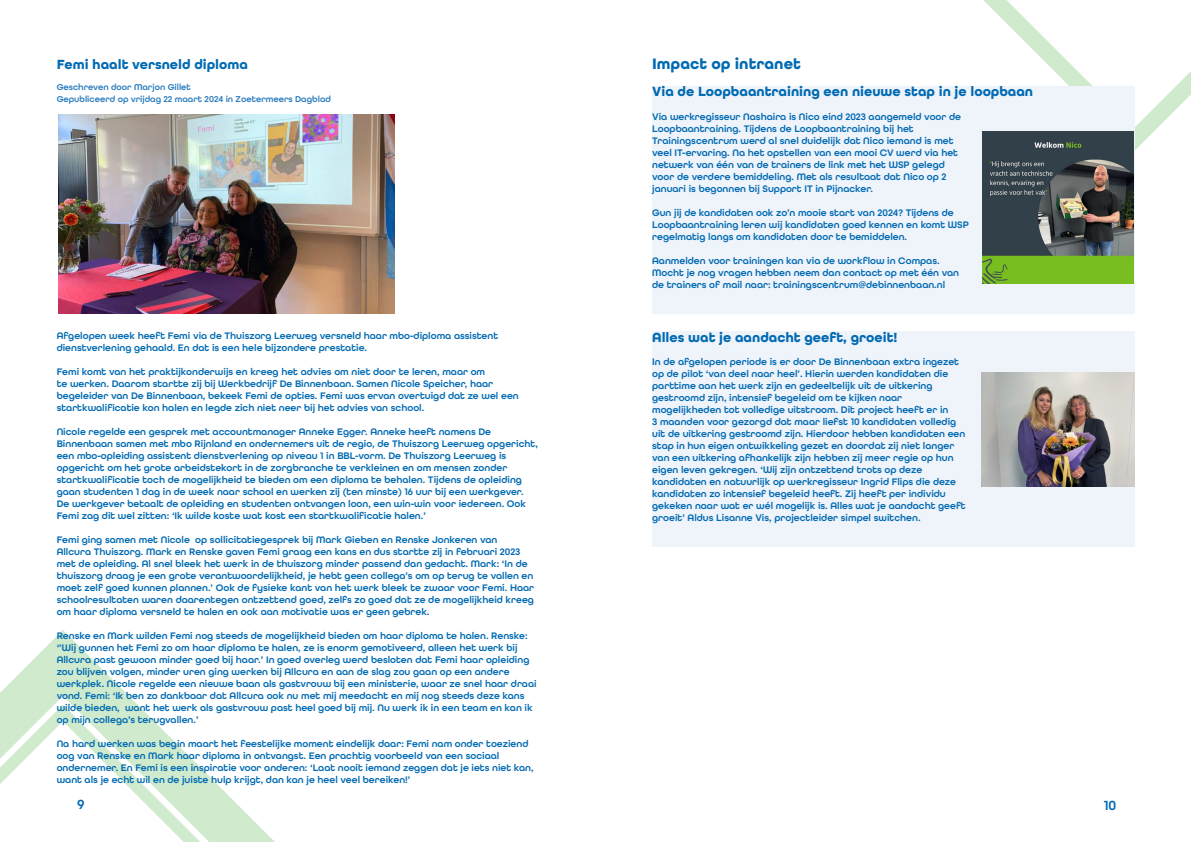
<style>
.page{position:relative;width:1191px;height:842px;background:#fff}
.page>*{position:absolute;margin:0;border:0;box-sizing:border-box;transform-origin:0 0}
.t1{font:700 16px "All Round Gothic";color:#006ab3}
.t2{font:700 14px "All Round Gothic";color:#006ab3}
.t3{font:600 14px "All Round Gothic";color:#006ab3}
.t4{font:600 10px/12px "All Round Gothic";color:#006ab3}
.t5{font:600 9px "All Round Gothic";color:#297cbf}
</style>
<div class="page">
<svg style="left:0;top:630px;width:275px;height:212px"></svg>
<svg style="left:983px;top:0;width:208px;height:151px"></svg>
<img style="left:58px;top:115px;width:337px;height:198px">
<div style="left:652px;top:86px;width:482px;height:227px;background:#eff3fa"></div>
<img style="left:982px;top:132px;width:151px;height:151px">
<div style="left:652px;top:332px;width:482px;height:215px;background:#eff3fa"></div>
<img style="left:981px;top:372px;width:153px;height:115px">
<p class="t2" style="left:57px;top:56px;width:193px">Femi haalt versneld diploma</p>
<p class="t5" style="left:57px;top:82px;width:136px">Geschreven door Marjon Gillet</p>
<p class="t5" style="left:57px;top:94px;width:276px">Gepubliceerd op vrijdag 22 maart 2024 in Zoetermeers Dagblad</p>
<p class="t4" style="left:57px;top:330px;width:443px">Afgelopen week heeft Femi via de Thuiszorg Leerweg versneld haar mbo-diploma assistent dienstverlening gehaald. En dat is een hele bijzondere prestatie.</p>
<p class="t4" style="left:57px;top:366px;width:463px">Femi komt van het praktijkonderwijs en kreeg het advies om niet door te leren, maar om<br>te werken. Daarom startte zij bij Werkbedrijf De Binnenbaan. Samen Nicole Speicher, haar begeleider van De Binnenbaan, bekeek Femi de opties. Femi was ervan overtuigd dat ze wel een startkwalificatie kon halen en legde zich niet neer bij het advies van school.</p>
<p class="t4" style="left:57px;top:426px;width:483px">Nicole regelde een gesprek met accountmanager Anneke Egger. Anneke heeft namens De Binnenbaan samen met mbo Rijnland en ondernemers uit de regio, de Thuiszorg Leerweg opgericht, een mbo-opleiding assistent dienstverlening op niveau 1 in BBL-vorm. De Thuiszorg Leerweg is opgericht om het grote arbeidstekort in de zorgbranche te verkleinen en om mensen zonder startkwalificatie toch de mogelijkheid te bieden om een diploma te behalen. Tijdens de opleiding gaan studenten 1 dag in de week naar school en werken zij (ten minste) 16 uur bij een werkgever.<br>De werkgever betaalt de opleiding en studenten ontvangen loon, een win-win voor iedereen. Ook Femi zag dit wel zitten: ‘Ik wilde koste wat kost een startkwalificatie halen.’</p>
<p class="t4" style="left:57px;top:534px;width:479px">Femi ging samen met Nicole op sollicitatiegesprek bij Mark Gieben en Renske Jonkeren van Allcura Thuiszorg. Mark en Renske gaven Femi graag een kans en dus startte zij in februari 2023 met de opleiding. Al snel bleek het werk in de thuiszorg minder passend dan gedacht. Mark: ‘In de thuiszorg draag je een grote verantwoordelijkheid, je hebt geen collega’s om op terug te vallen en moet zelf goed kunnen plannen.’ Ook de fysieke kant van het werk bleek te zwaar voor Femi. Haar schoolresultaten waren daarentegen ontzettend goed, zelfs zo goed dat ze de mogelijkheid kreeg om haar diploma versneld te halen en ook aan motivatie was er geen gebrek.</p>
<p class="t4" style="left:57px;top:630px;width:481px">Renske en Mark wilden Femi nog steeds de mogelijkheid bieden om haar diploma te halen. Renske: ‘’Wij gunnen het Femi zo om haar diploma te halen, ze is enorm gemotiveerd, alleen het werk bij Allcura past gewoon minder goed bij haar.’ In goed overleg werd besloten dat Femi haar opleiding zou blijven volgen, minder uren ging werken bij Allcura en aan de slag zou gaan op een andere werkplek. Nicole regelde een nieuwe baan als gastvrouw bij een ministerie, waar ze snel haar draai vond. Femi: ‘Ik ben zo dankbaar dat Allcura ook nu met mij meedacht en mij nog steeds deze kans wilde bieden, want het werk als gastvrouw past heel goed bij mij. Nu werk ik in een team en kan ik op mijn collega’s terugvallen.’</p>
<p class="t4" style="left:57px;top:738px;width:478px">Na hard werken was begin maart het feestelijke moment eindelijk daar: Femi nam onder toeziend oog van Renske en Mark haar diploma in ontvangst. Een prachtig voorbeeld van een sociaal ondernemer. En Femi is een inspiratie voor anderen: ‘Laat nooit iemand zeggen dat je iets niet kan, want als je echt wil en de juiste hulp krijgt, dan kan je heel veel bereiken!’</p>
<p class="t1" style="left:652px;top:54px;width:150px">Impact op intranet</p>
<p class="t2" style="left:652px;top:83px;width:382px">Via de Loopbaantraining een nieuwe stap in je loopbaan</p>
<p class="t4" style="left:652px;top:111px;width:310px">Via werkregisseur Nashaira is Nico eind 2023 aangemeld voor de</p>
<p class="t4" style="left:652px;top:123px;width:263px">Loopbaantraining. Tijdens de Loopbaantraining bij het</p>
<p class="t4" style="left:652px;top:135px;width:303px">Trainingscentrum werd al snel duidelijk dat Nico iemand is met</p>
<p class="t4" style="left:652px;top:147px;width:307px">veel IT-ervaring. Na het opstellen van een mooi CV werd via het</p>
<p class="t4" style="left:652px;top:159px;width:294px">netwerk van één van de trainers de link met het WSP gelegd</p>
<p class="t4" style="left:652px;top:171px;width:296px">voor de verdere bemiddeling. Met als resultaat dat Nico op 2</p>
<p class="t4" style="left:652px;top:183px;width:222px">januari is begonnen bij Support IT in Pijnacker.</p>
<p class="t4" style="left:652px;top:207px;width:303px">Gun jij de kandidaten ook zo’n mooie start van 2024? Tijdens de</p>
<p class="t4" style="left:652px;top:219px;width:318px">Loopbaantraining leren wij kandidaten goed kennen en komt WSP</p>
<p class="t4" style="left:652px;top:231px;width:256px">regelmatig langs om kandidaten door te bemiddelen.</p>
<p class="t4" style="left:652px;top:255px;width:289px">Aanmelden voor trainingen kan via de workflow in Compas.</p>
<p class="t4" style="left:652px;top:267px;width:308px">Mocht je nog vragen hebben neem dan contact op met één van</p>
<p class="t4" style="left:652px;top:279px;width:294px">de trainers of mail naar: trainingscentrum@debinnenbaan.nl</p>
<p class="t2" style="left:652px;top:329px;width:247px">Alles wat je aandacht geeft, groeit!</p>
<p class="t4" style="left:652px;top:356px;width:308px">In de afgelopen periode is er door De Binnenbaan extra ingezet</p>
<p class="t4" style="left:652px;top:368px;width:297px">op de pilot ‘van deel naar heel’. Hierin werden kandidaten die</p>
<p class="t4" style="left:652px;top:380px;width:282px">parttime aan het werk zijn en gedeeltelijk uit de uitkering</p>
<p class="t4" style="left:652px;top:392px;width:251px">gestroomd zijn, intensief begeleid om te kijken naar</p>
<p class="t4" style="left:652px;top:404px;width:298px">mogelijkheden tot volledige uitstroom. Dit project heeft er in</p>
<p class="t4" style="left:652px;top:416px;width:305px">3 maanden voor gezorgd dat maar liefst 10 kandidaten volledig</p>
<p class="t4" style="left:652px;top:428px;width:315px">uit de uitkering gestroomd zijn. Hierdoor hebben kandidaten een</p>
<p class="t4" style="left:652px;top:440px;width:304px">stap in hun eigen ontwikkeling gezet en doordat zij niet langer</p>
<p class="t4" style="left:652px;top:452px;width:303px">van een uitkering afhankelijk zijn hebben zij meer regie op hun</p>
<p class="t4" style="left:652px;top:464px;width:271px">eigen leven gekregen. ‘Wij zijn ontzettend trots op deze</p>
<p class="t4" style="left:652px;top:476px;width:305px">kandidaten en natuurlijk op werkregisseur Ingrid Flips die deze</p>
<p class="t4" style="left:652px;top:488px;width:295px">kandidaten zo intensief begeleid heeft. Zij heeft per individu</p>
<p class="t4" style="left:652px;top:500px;width:315px">gekeken naar wat er wél mogelijk is. Alles wat je aandacht geeft</p>
<p class="t4" style="left:652px;top:512px;width:270px">groeit’ Aldus Lisanne Vis, projectleider simpel switchen.</p>
<h2 class="t3" style="left:77px;top:795px;width:9px">9</h2>
<h2 class="t3" style="left:1104px;top:797px;width:14px">10</h2>
</div>
